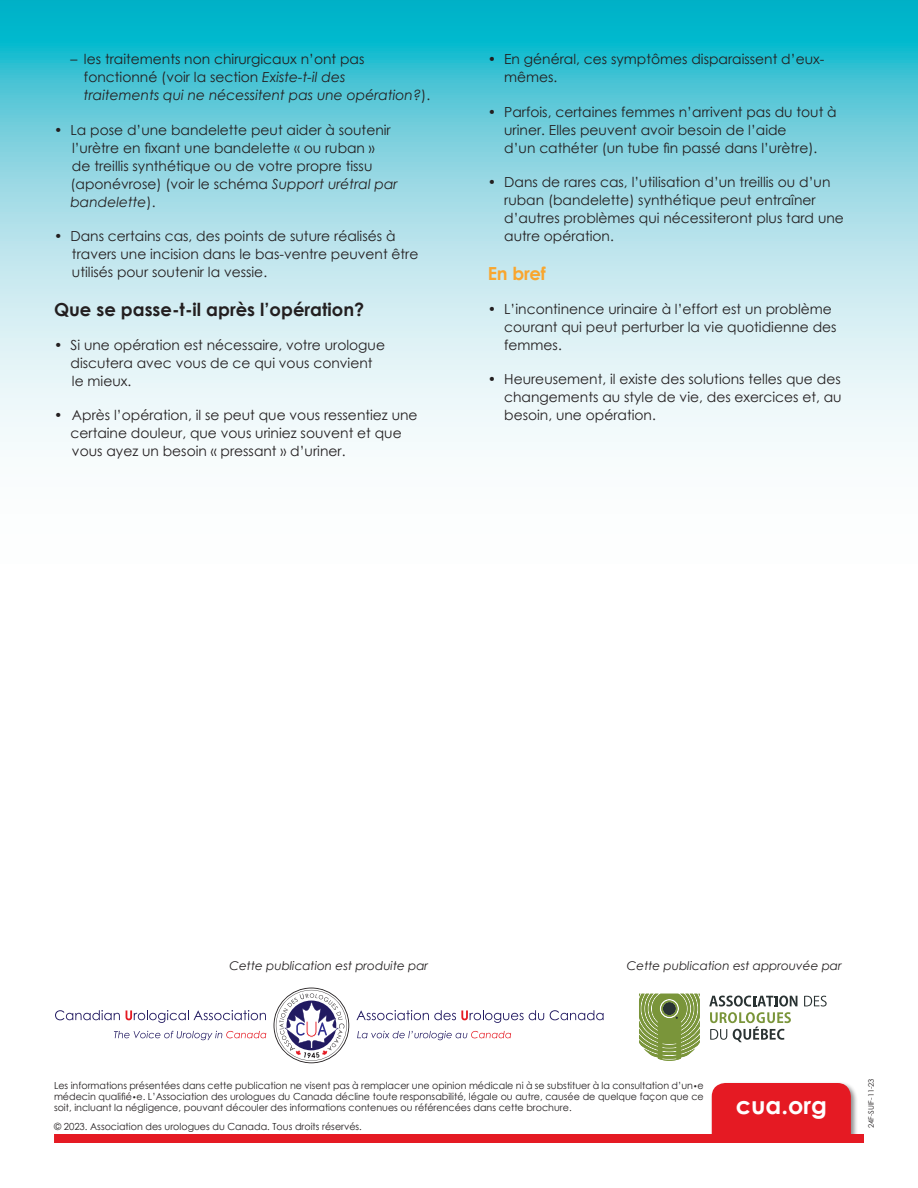
<style>
.page{position:relative;width:918px;height:1188px;background:#fff}
.page>*{position:absolute;margin:0;border:0;box-sizing:border-box;transform-origin:0 0}
.t1{font:700 24px "Century Gothic";color:#fff}
.t2{font:700 18px "Century Gothic";color:#231f20}
.t3{font:700 18px "Century Gothic";letter-spacing:-.01em;color:#f9a62e}
.t4{font:13.8px/18px "Century Gothic";color:#231f20}
.t5{font:italic 12px "Century Gothic";color:#231f20}
.t6{font:9.75px/11.2px "Century Gothic";color:#231f20;text-align:justify}
.t7{font:7.5px "Century Gothic";color:#231f20}
.s1{font-style:italic}
.s2{font-size:7.5px}
</style>
<div class="page">
<svg style="left:0;top:0;width:918px;height:450px;background:#99dce6"></svg>
<div style="left:710px;top:1081px;width:148px;height:95px;background:#231f20;opacity:.5"></div>
<div style="left:712px;top:1083px;width:139px;height:85px;background:#e51a23;border-radius:14px"></div>
<div style="left:0;top:1134px;width:918px;height:54px;background:#fff"></div>
<div style="left:54px;top:1134px;width:810px;height:9px;background:#e51a23"></div>
<svg style="left:55px;top:1010px;width:65px;height:10px"></svg>
<svg style="left:126px;top:1010px;width:140px;height:13px"></svg>
<svg style="left:114px;top:1031px;width:152px;height:9px"></svg>
<svg style="left:356px;top:1010px;width:188px;height:13px"></svg>
<svg style="left:550px;top:1010px;width:54px;height:10px"></svg>
<svg style="left:357px;top:1031px;width:154px;height:9px"></svg>
<svg style="left:274px;top:988px;width:75px;height:75px"></svg>
<svg style="left:804px;top:996px;width:23px;height:11px"></svg>
<svg style="left:709px;top:996px;width:88px;height:46px"></svg>
<svg style="left:639px;top:994px;width:61px;height:67px;background:#92a762"></svg>
<p class="t4" style="left:84px;top:50px;width:348px;text-indent:-14px">– les traitements non chirurgicaux n’ont pas fonctionné (voir la section <span class="s1">Existe-t-il des<br>traitements qui ne nécessitent pas une opération?</span>).</p>
<p class="t4" style="left:70px;top:120px;width:329px;text-indent:-16px">• La pose d’une bandelette peut aider à soutenir l’urètre en fixant une bandelette « ou ruban »<br>de treillis synthétique ou de votre propre tissu (aponévrose) (voir le schéma <span class="s1">Support urétral par bandelette</span>).</p>
<p class="t4" style="left:72px;top:227px;width:348px;text-indent:-18px">• Dans certains cas, des points de suture réalisés à travers une incision dans le bas-ventre peuvent être utilisés pour soutenir la vessie.</p>
<p class="t2" style="left:54px;top:298px;width:312px">Que se passe-t-il après l’opération?</p>
<p class="t4" style="left:70px;top:336px;width:316px;text-indent:-16px">• Si une opération est nécessaire, votre urologue discutera avec vous de ce qui vous convient le mieux.</p>
<p class="t4" style="left:70px;top:406px;width:349px;text-indent:-16px">• Après l’opération, il se peut que vous ressentiez une certaine douleur, que vous uriniez souvent et que vous ayez un besoin « pressant » d’uriner.</p>
<p class="t4" style="left:504px;top:50px;width:322px;text-indent:-16px">• En général, ces symptômes disparaissent d’eux&shy;mêmes.</p>
<p class="t4" style="left:504px;top:102px;width:334px;text-indent:-16px">• Parfois, certaines femmes n’arrivent pas du tout à uriner. Elles peuvent avoir besoin de l’aide<br>d’un cathéter (un tube fin passé dans l’urètre).</p>
<p class="t4" style="left:504px;top:173px;width:341px;text-indent:-16px">• Dans de rares cas, l’utilisation d’un treillis ou d’un ruban (bandelette) synthétique peut entraîner d’autres problèmes qui nécessiteront plus tard une autre opération.</p>
<p class="t3" style="left:488px;top:262px;width:60px">En bref</p>
<p class="t4" style="left:504px;top:300px;width:334px;text-indent:-16px">• L’incontinence urinaire à l’effort est un problème courant qui peut perturber la vie quotidienne des femmes.</p>
<p class="t4" style="left:504px;top:370px;width:339px;text-align:justify;text-indent:-16px">• Heureusement, il existe des solutions telles que des changements au style de vie, des exercices et, au besoin, une opération.</p>
<p class="t5" style="left:229px;top:959px;width:200px">Cette publication est produite par</p>
<p class="t5" style="left:627px;top:959px;width:216px">Cette publication est approuvée par</p>
<p class="t6" style="left:54px;top:1079px;width:651px">Les informations présentées dans cette publication ne visent pas à remplacer une opinion médicale ni à se substituer à la consultation d’un<span class="s2">•</span>e médecin qualifié<span class="s2">•</span>e. L’Association des urologues du Canada décline toute responsabilité, légale ou autre, causée de quelque façon que ce soit, incluant la négligence, pouvant découler des informations contenues ou référencées dans cette brochure.</p>
<p class="t6" style="left:54px;top:1121px;width:309px">© 2023. Association des urologues du Canada. Tous droits réservés.</p>
<p class="t1" style="left:736px;top:1090px;width:93px">cua.org</p>
<p class="t7" style="left:866px;top:1128px;width:52px;rotate:-90deg">24F-SUIF-11-23</p>
</div>
